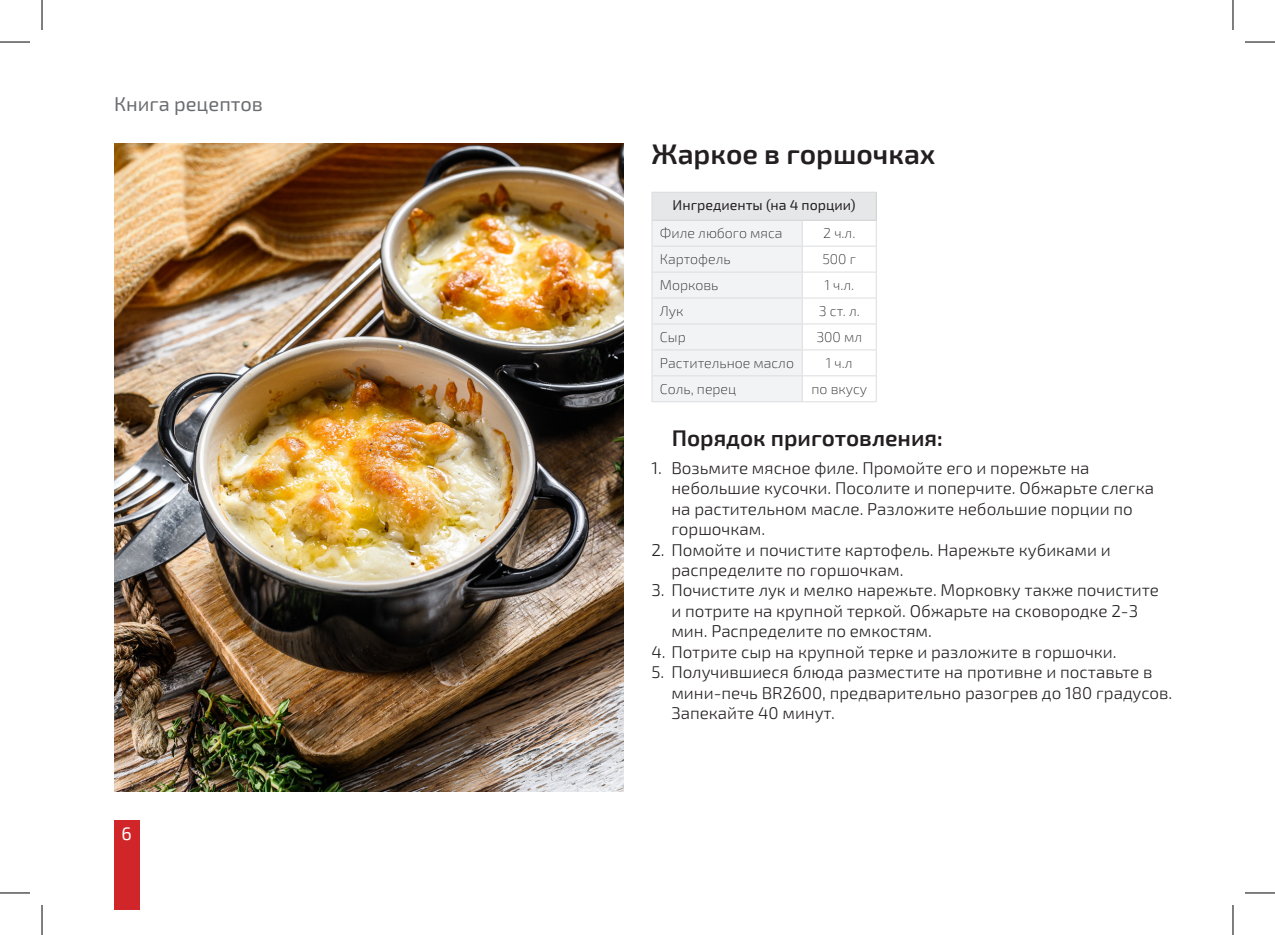
<style>
.page{position:relative;width:1275px;height:935px;background:#fff}
.page>*{position:absolute;margin:0;border:0;box-sizing:border-box;transform-origin:0 0}
.t1{font:600 28.4px "Exo 2";color:#231f20}
.t2{font:600 22.6px "Exo 2";color:#231f20}
.t3{font:20px "Exo 2.0";color:#6c6d70}
.t4{font:18px "Exo 2";color:#fff}
.t5{font:300 17px/20.4px "Exo 2.0";color:#231f20}
.t6{font:200 14.2px "Exo 2.0";color:#231f20}
.t7{font:14.2px "Exo 2.0";color:#231f20}
</style>
<div class="page">
<div style="left:114px;top:820px;width:25px;height:89px;background:#d0262a"></div>
<div style="left:652px;top:192px;width:224px;height:28px;background:#e6e7e9"></div>
<hr style="left:802px;top:192px;width:74px;height:1px;background:#dcdddf">
<hr style="left:802px;top:220px;width:74px;height:1px;background:#d1d2d4">
<hr style="left:802px;top:246px;width:74px;height:1px;background:#dcdddf">
<hr style="left:802px;top:272px;width:74px;height:1px;background:#dcdddf">
<hr style="left:802px;top:298px;width:74px;height:1px;background:#dcdddf">
<hr style="left:802px;top:323px;width:74px;height:1px;background:#dcdddf">
<hr style="left:802px;top:349px;width:74px;height:1px;background:#dcdddf">
<hr style="left:802px;top:375px;width:74px;height:1px;background:#dcdddf">
<svg style="left:651px;top:192px;width:152px;height:209px"></svg>
<svg style="left:876px;top:192px;width:1px;height:209px"></svg>
<hr style="left:651px;top:401px;width:151px;height:1px;background:#dcdddf">
<hr style="left:802px;top:401px;width:74px;height:1px;background:#dcdddf">
<img style="left:114px;top:144px;width:509px;height:647px">
<hr style="left:0;top:42px;width:30px;height:1px;background:#000">
<hr style="left:1245px;top:42px;width:30px;height:1px;background:#000">
<hr style="left:0;top:892px;width:30px;height:1px;background:#000">
<hr style="left:1245px;top:892px;width:30px;height:1px;background:#000">
<hr style="left:42px;top:0;width:1px;height:30px;background:#000">
<hr style="left:42px;top:904px;width:1px;height:30px;background:#000">
<hr style="left:1232px;top:0;width:1px;height:30px;background:#000">
<hr style="left:1232px;top:904px;width:1px;height:30px;background:#000">
<p class="t3" style="left:114px;top:93px;width:150px">Книга рецептов</p>
<p class="t4" style="left:122px;top:822px;width:12px">6</p>
<h1 class="t1" style="left:651px;top:137px;width:286px">Жаркое в горшочках</h1>
<p class="t7" style="left:672px;top:197px;width:184px">Ингредиенты (на 4 порции)</p>
<p class="t6" style="left:660px;top:225px;width:124px">Филе любого мяса</p>
<p class="t6" style="left:823px;top:225px;width:34px">2 ч.л.</p>
<p class="t6" style="left:660px;top:251px;width:72px">Картофель</p>
<p class="t6" style="left:822px;top:251px;width:35px">500 г</p>
<p class="t6" style="left:660px;top:277px;width:60px">Морковь</p>
<p class="t6" style="left:824px;top:277px;width:31px">1 ч.л.</p>
<p class="t6" style="left:660px;top:303px;width:25px">Лук</p>
<p class="t6" style="left:819px;top:303px;width:42px">3 ст. л.</p>
<p class="t6" style="left:660px;top:329px;width:27px">Сыр</p>
<p class="t6" style="left:816px;top:329px;width:47px">300 мл</p>
<p class="t6" style="left:660px;top:355px;width:135px">Растительное масло</p>
<p class="t6" style="left:826px;top:355px;width:28px">1 ч.л</p>
<p class="t6" style="left:660px;top:380px;width:78px">Соль, перец</p>
<p class="t6" style="left:811px;top:380px;width:57px">по вкусу</p>
<h2 class="t2" style="left:671px;top:425px;width:273px">Порядок приготовления:</h2>
<p class="t5" style="left:671px;top:458px;width:484px;text-indent:-20px">1. Возьмите мясное филе. Промойте его и порежьте на небольшие кусочки. Посолите и поперчите. Обжарьте слегка на растительном масле. Разложите небольшие порции по горшочкам.</p>
<p class="t5" style="left:671px;top:539px;width:441px;text-indent:-20px">2. Помойте и почистите картофель. Нарежьте кубиками и распределите по горшочкам.</p>
<p class="t5" style="left:671px;top:580px;width:489px;text-indent:-20px">3. Почистите лук и мелко нарежьте. Морковку также почистите и потрите на крупной теркой. Обжарьте на сковородке 2-3 мин. Распределите по емкостям.</p>
<p class="t5" style="left:651px;top:641px;width:467px">4. Потрите сыр на крупной терке и разложите в горшочки.</p>
<p class="t5" style="left:671px;top:662px;width:502px;text-indent:-20px">5. Получившиеся блюда разместите на противне и поставьте в мини-печь BR2600, предварительно разогрев до 180 градусов.<br>Запекайте 40 минут.</p>
</div>
